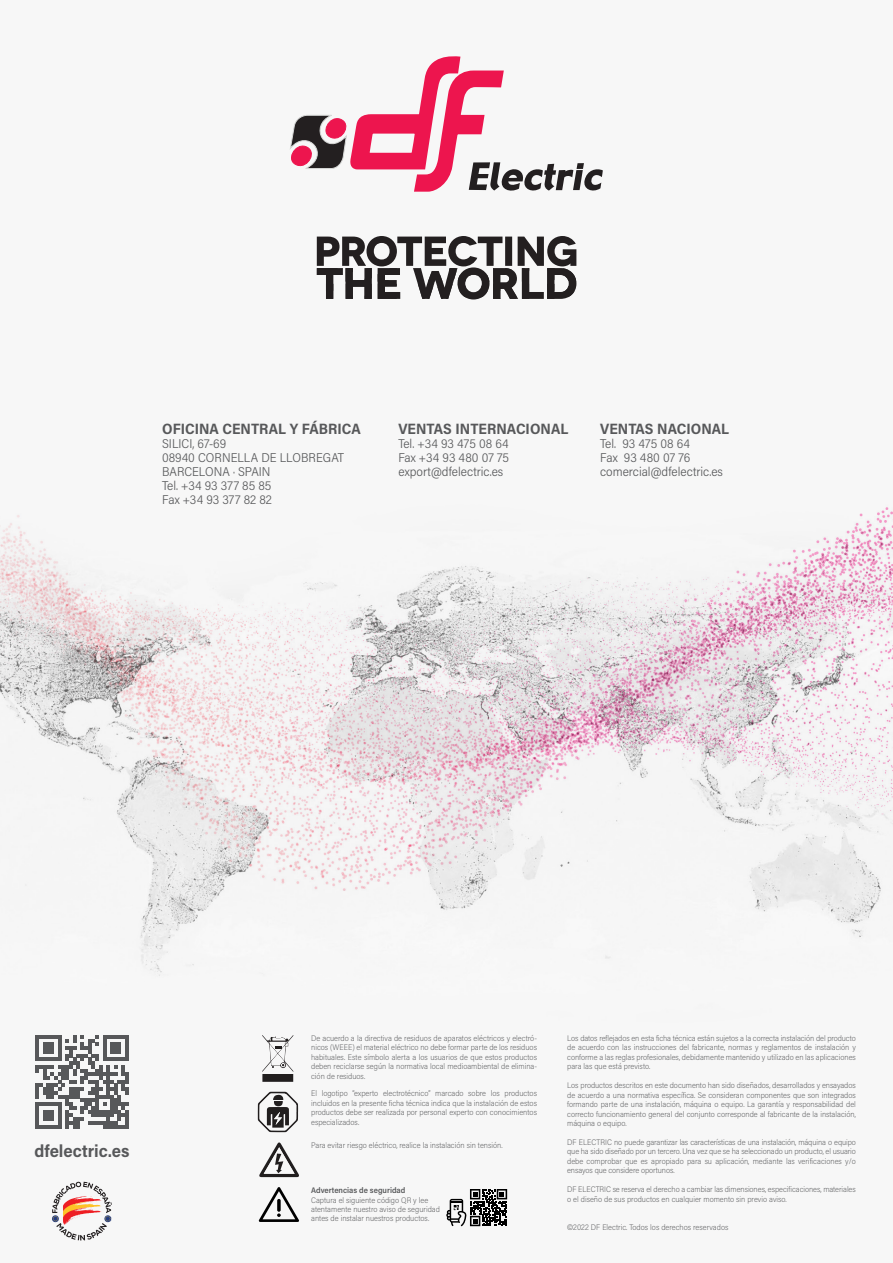
<style>
.page{position:relative;width:893px;height:1263px;background:#fff}
.page>*{position:absolute;margin:0;border:0;box-sizing:border-box;transform-origin:0 0}
.t1{font:700 17.4px "Acumin Pro Semi Cond";color:#57585a}
.t2{font:700 15px "Acumin Pro Semi Cond";color:#57585a}
.t3{font:300 12.75px/14px "Acumin Pro Semi Cond";color:#57585a}
.t4{font:200 8.1px/9.4px "Acumin Pro Semi Cond";color:#57585a;text-align:justify}
.t5{font:600 8.1px "Acumin Pro Semi Cond";color:#57585a}
</style>
<div class="page">
<img style="left:0;top:236px;width:893px;height:1005px">
<svg style="left:262px;top:1035px;width:32px;height:47px"></svg>
<svg style="left:256px;top:1090px;width:43px;height:43px"></svg>
<svg style="left:258px;top:1142px;width:42px;height:36px"></svg>
<svg style="left:259px;top:1187px;width:40px;height:35px"></svg>
<svg style="left:446px;top:1189px;width:61px;height:37px"></svg>
<svg style="left:52px;top:1181px;width:60px;height:59px"></svg>
<svg style="left:289px;top:56px;width:314px;height:136px"></svg>
<svg style="left:35px;top:1035px;width:94px;height:93px"></svg>
<img style="left:0;top:323px;width:893px;height:568px">
<svg style="left:317px;top:236px;width:259px;height:63px"></svg>
<h2 class="t2" style="left:162px;top:418px;width:200px">OFICINA CENTRAL Y FÁBRICA</h2>
<h3 class="t3" style="left:162px;top:436px;width:184px">SILICI, 67-69<br>08940 CORNELLA DE LLOBREGAT<br>BARCELONA · SPAIN<br>Tel. +34 93 377 85 85<br>Fax +34 93 377 82 82</h3>
<h2 class="t2" style="left:398px;top:418px;width:171px">VENTAS INTERNACIONAL</h2>
<h3 class="t3" style="left:398px;top:436px;width:112px;text-align:justify">Tel. +34 93 475 08 64<br>Fax +34 93 480 07 75 export@dfelectric.es</h3>
<h2 class="t2" style="left:600px;top:418px;width:131px">VENTAS NACIONAL</h2>
<h3 class="t3" style="left:600px;top:436px;width:124px">Tel. 93 475 08 64<br>Fax 93 480 07 76 comercial@dfelectric.es</h3>
<h1 class="t1" style="left:34px;top:1138px;width:97px">dfelectric.es</h1>
<p class="t4" style="left:311px;top:1033px;width:227px">De acuerdo a la directiva de residuos de aparatos eléctricos y electró&shy;nicos (WEEE) el material eléctrico no debe formar parte de los residuos habituales. Este símbolo alerta a los usuarios de que estos productos deben reciclarse según la normativa local medioambiental de elimina&shy;ción de residuos.</p>
<p class="t4" style="left:311px;top:1088px;width:227px">El logotipo “experto electrotécnico” marcado sobre los productos incluidos en la presente ficha técnica indica que la instalación de estos productos debe ser realizada por personal experto con conocimientos especializados.</p>
<p class="t4" style="left:311px;top:1140px;width:193px">Para evitar riesgo eléctrico, realice la instalación sin tensión.</p>
<p class="t5" style="left:311px;top:1184px;width:96px">Advertencias de seguridad</p>
<p class="t4" style="left:311px;top:1195px;width:130px;text-align:left">Captura el siguiente código QR y lee atentamente nuestro aviso de seguridad antes de instalar nuestros productos.</p>
<p class="t4" style="left:567px;top:1033px;width:290px">Los datos reflejados en esta ficha técnica están sujetos a la correcta instalación del producto de acuerdo con las instrucciones del fabricante, normas y reglamentos de instalación y conforme a las reglas profesionales, debidamente mantenido y utilizado en las aplicaciones para las que está previsto.</p>
<p class="t4" style="left:567px;top:1080px;width:290px">Los productos descritos en este documento han sido diseñados, desarrollados y ensayados de acuerdo a una normativa específica. Se consideran componentes que son integrados formando parte de una instalación, máquina o equipo. La garantía y responsabilidad del correcto funcionamiento general del conjunto corresponde al fabricante de la instalación, máquina o equipo.</p>
<p class="t4" style="left:567px;top:1137px;width:290px">DF ELECTRIC no puede garantizar las características de una instalación, máquina o equipo que ha sido diseñado por un tercero. Una vez que se ha seleccionado un producto, el usuario debe comprobar que es apropiado para su aplicación, mediante las verificaciones y/o ensayos que considere oportunos.</p>
<p class="t4" style="left:567px;top:1184px;width:290px">DF ELECTRIC se reserva el derecho a cambiar las dimensiones, especificaciones, materiales o el diseño de sus productos en cualquier momento sin previo aviso.</p>
<p class="t4" style="left:567px;top:1222px;width:163px">©2022 DF Electric. Todos los derechos reservados</p>
</div>
